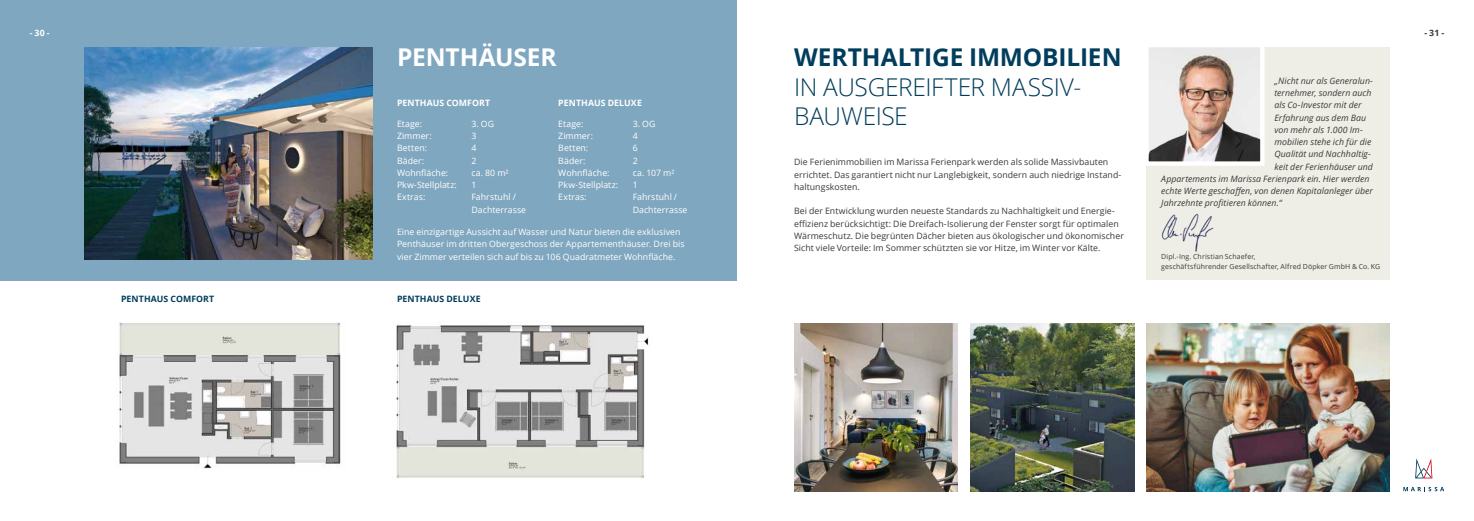
<style>
.page{position:relative;width:1474px;height:521px;background:#fff}
.page>*{position:absolute;margin:0;border:0;box-sizing:border-box;transform-origin:0 0}
.t1{font:300 24.5px/29.8px "Open Sans";letter-spacing:-.015em;color:#003d5c}
.t2{font:700 24.5px "Open Sans";letter-spacing:-.005em;color:#003d5c}
.t3{font:700 24.5px "Open Sans";color:#fff}
.t4{font:8.75px/12.2px "Open Sans";letter-spacing:.005em;color:#3a3a39}
.t5{font:8.75px/12.2px "Open Sans";letter-spacing:.005em;color:#fff}
.t6{font:italic 8.75px "Open Sans";letter-spacing:.005em;color:#3a3a39}
.t7{font:700 8.75px "Open Sans";letter-spacing:.01em;color:#fff}
.t8{font:700 8.75px "Open Sans";letter-spacing:.01em;color:#003d5c}
.t9{font:700 8.75px "Open Sans";color:#3a3a39}
.t10{font:7px/10.5px "Open Sans";letter-spacing:.015em;color:#3a3a39}
</style>
<div class="page">
<svg style="left:1415px;top:458px;width:17px;height:20px"></svg>
<svg style="left:1403px;top:487px;width:40px;height:4px"></svg>
<div style="left:0;top:0;width:737px;height:280px;background:#7fa7bf"></div>
<img style="left:84px;top:47px;width:288px;height:213px">
<div style="left:1146px;top:47px;width:243px;height:233px;background:#eeeee6"></div>
<img style="left:970px;top:324px;width:164px;height:167px">
<img style="left:794px;top:324px;width:163px;height:167px">
<img style="left:1161px;top:213px;width:53px;height:39px">
<img style="left:1149px;top:54px;width:110px;height:107px">
<div style="left:1144px;top:43px;width:120px;height:123px;border:4px solid #fff"></div>
<img style="left:119px;top:322px;width:222px;height:147px">
<img style="left:396px;top:325px;width:253px;height:153px">
<img style="left:1146px;top:324px;width:243px;height:167px">
<p class="t7" style="left:30px;top:27px;width:21px">- 30 -</p>
<p class="t9" style="left:1424px;top:27px;width:21px">- 31 -</p>
<h1 class="t3" style="left:397px;top:40px;width:161px">PENTHÄUSER</h1>
<p class="t7" style="left:397px;top:97px;width:95px">PENTHAUS COMFORT</p>
<p class="t5" style="left:397px;top:117px;width:27px">Etage:</p>
<p class="t5" style="left:471px;top:117px;width:24px">3. OG</p>
<p class="t5" style="left:397px;top:130px;width:36px">Zimmer:</p>
<p class="t5" style="left:471px;top:130px;width:7px">3</p>
<p class="t5" style="left:397px;top:142px;width:31px">Betten:</p>
<p class="t5" style="left:471px;top:142px;width:7px">4</p>
<p class="t5" style="left:397px;top:154px;width:29px">Bäder:</p>
<p class="t5" style="left:471px;top:154px;width:7px">2</p>
<p class="t5" style="left:397px;top:166px;width:53px">Wohnfläche:</p>
<p class="t5" style="left:471px;top:166px;width:39px">ca. 80 m²</p>
<p class="t5" style="left:397px;top:179px;width:61px">Pkw-Stellplatz:</p>
<p class="t5" style="left:471px;top:179px;width:7px">1</p>
<p class="t5" style="left:397px;top:191px;width:30px">Extras:</p>
<p class="t5" style="left:471px;top:191px;width:56px">Fahrstuhl /<br>Dachterrasse</p>
<p class="t7" style="left:558px;top:97px;width:85px">PENTHAUS DELUXE</p>
<p class="t5" style="left:558px;top:117px;width:27px">Etage:</p>
<p class="t5" style="left:632px;top:117px;width:24px">3. OG</p>
<p class="t5" style="left:558px;top:130px;width:36px">Zimmer:</p>
<p class="t5" style="left:632px;top:130px;width:7px">4</p>
<p class="t5" style="left:558px;top:142px;width:31px">Betten:</p>
<p class="t5" style="left:632px;top:142px;width:7px">6</p>
<p class="t5" style="left:558px;top:154px;width:29px">Bäder:</p>
<p class="t5" style="left:632px;top:154px;width:7px">2</p>
<p class="t5" style="left:558px;top:166px;width:53px">Wohnfläche:</p>
<p class="t5" style="left:632px;top:166px;width:43px">ca. 107 m²</p>
<p class="t5" style="left:558px;top:179px;width:61px">Pkw-Stellplatz:</p>
<p class="t5" style="left:632px;top:179px;width:7px">1</p>
<p class="t5" style="left:558px;top:191px;width:30px">Extras:</p>
<p class="t5" style="left:632px;top:191px;width:56px">Fahrstuhl /<br>Dachterrasse</p>
<p class="t5" style="left:397px;top:226px;width:289px">Eine einzigartige Aussicht auf Wasser und Natur bieten die exklusiven<br>Penthäuser im dritten Obergeschoss der Appartementhäuser. Drei bis vier Zimmer verteilen sich auf bis zu 106 Quadratmeter Wohnfläche.</p>
<p class="t8" style="left:121px;top:293px;width:95px">PENTHAUS COMFORT</p>
<p class="t8" style="left:397px;top:293px;width:85px">PENTHAUS DELUXE</p>
<h1 class="t2" style="left:794px;top:40px;width:329px">WERTHALTIGE IMMOBILIEN</h1>
<h1 class="t1" style="left:794px;top:71px;width:289px">IN AUSGEREIFTER MASSIV-<br>BAUWEISE</h1>
<p class="t4" style="left:794px;top:156px;width:329px">Die Ferienimmobilien im Marissa Ferienpark werden als solide Massivbauten errichtet. Das garantiert nicht nur Langlebigkeit, sondern auch niedrige Instand&shy;haltungskosten.</p>
<p class="t4" style="left:794px;top:205px;width:331px">Bei der Entwicklung wurden neueste Standards zu Nachhaltigkeit und Energie&shy;effizienz berücksichtigt: Die Dreifach-Isolierung der Fenster sorgt für optimalen Wärmeschutz. Die begrünten Dächer bieten aus ökologischer und ökonomischer Sicht viele Vorteile: Im Sommer schützten sie vor Hitze, im Winter vor Kälte.</p>
<p class="t6" style="left:1274px;top:75px;width:100px">„Nicht nur als Generalun-</p>
<p class="t6" style="left:1274px;top:87px;width:99px">ternehmer, sondern auch</p>
<p class="t6" style="left:1274px;top:99px;width:89px">als Co-Investor mit der</p>
<p class="t6" style="left:1274px;top:112px;width:93px">Erfahrung aus dem Bau</p>
<p class="t6" style="left:1274px;top:124px;width:90px">von mehr als 1.000 Im-</p>
<p class="t6" style="left:1274px;top:136px;width:98px">mobilien stehe ich für die</p>
<p class="t6" style="left:1274px;top:148px;width:98px">Qualität und Nachhaltig-</p>
<p class="t6" style="left:1274px;top:161px;width:100px">keit der Ferienhäuser und</p>
<p class="t6" style="left:1161px;top:173px;width:210px">Appartements im Marissa Ferienpark ein. Hier werden</p>
<p class="t6" style="left:1161px;top:185px;width:213px">echte Werte geschaffen, von denen Kapitalanleger über</p>
<p class="t6" style="left:1161px;top:197px;width:122px">Jahrzehnte profitieren können.“</p>
<p class="t10" style="left:1161px;top:251px;width:220px">Dipl.-Ing. Christian Schaefer,<br>geschäftsführender Gesellschafter, Alfred Döpker GmbH &amp; Co. KG</p>
</div>
